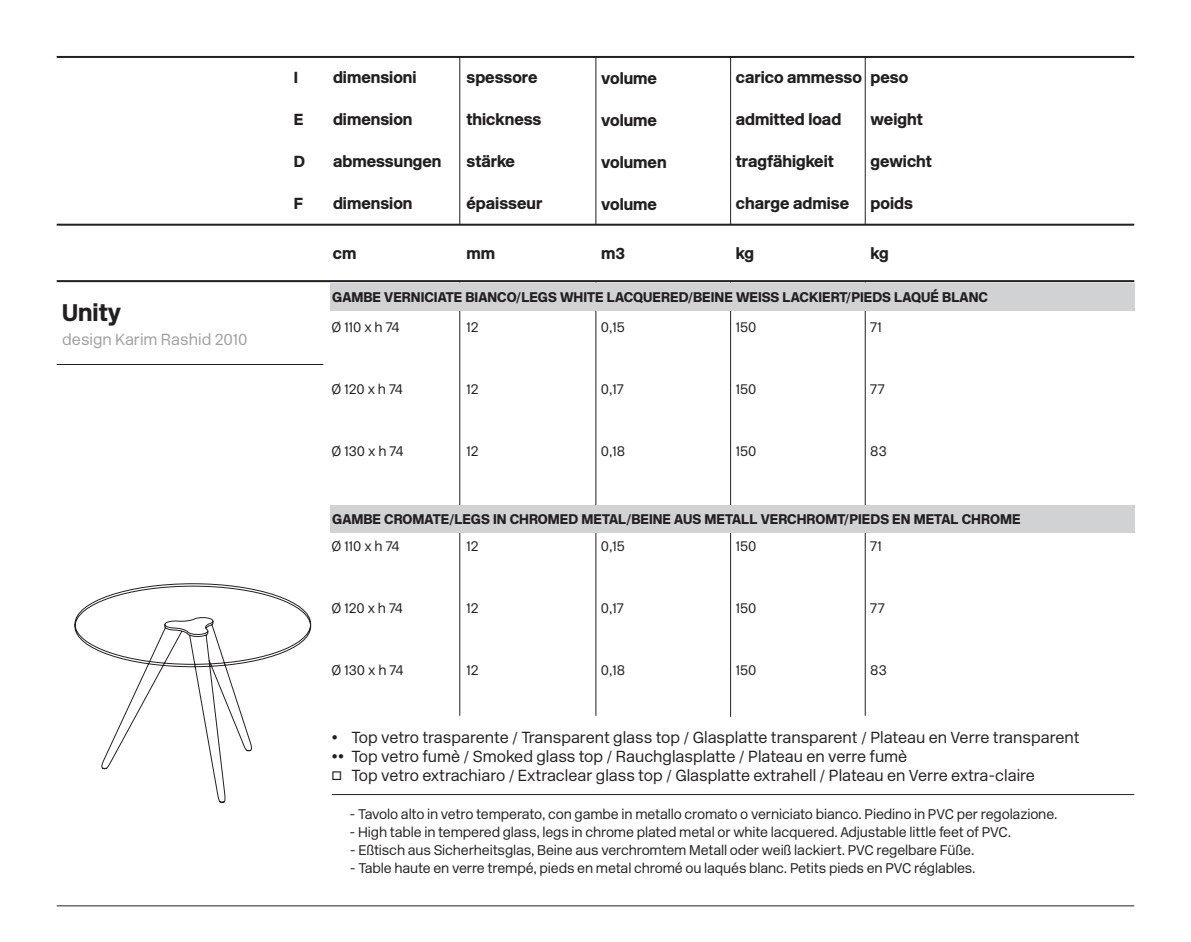
<style>
.page{position:relative;width:1191px;height:942px;background:#fff}
.page>*{position:absolute;margin:0;border:0;box-sizing:border-box;transform-origin:0 0}
.t1{font:900 24px "New Rail Alphabet";color:#231f20}
.t2{font:300 16px "New Rail Alphabet";color:#231f20}
.t3{font:900 16px "New Rail Alphabet";color:#231f20}
.t4{font:300 16px "New Rail Alphabet";color:#9d9fa2}
.t5{font:300 14px "New Rail Alphabet";letter-spacing:-.01em;color:#231f20}
.t6{font:900 14px "New Rail Alphabet";color:#231f20}
</style>
<div class="page">
<hr style="left:57px;top:224px;width:1077px;height:2px;background:#231f20">
<hr style="left:57px;top:56px;width:1077px;height:2px;background:#231f20">
<hr style="left:865px;top:57px;width:1px;height:168px;background:#231f20">
<hr style="left:730px;top:57px;width:1px;height:168px;background:#231f20">
<hr style="left:595px;top:57px;width:1px;height:168px;background:#231f20">
<hr style="left:459px;top:57px;width:1px;height:168px;background:#231f20">
<hr style="left:57px;top:280px;width:1077px;height:2px;background:#231f20">
<hr style="left:459px;top:283px;width:1px;height:433px;background:#231f20">
<hr style="left:595px;top:283px;width:1px;height:433px;background:#231f20">
<hr style="left:730px;top:283px;width:1px;height:434px;background:#231f20">
<hr style="left:865px;top:283px;width:1px;height:433px;background:#231f20">
<hr style="left:332px;top:794px;width:802px;height:1px;background:#231f20">
<svg style="left:74px;top:583px;width:237px;height:220px"></svg>
<div style="left:330px;top:283px;width:804px;height:28px;background:#d1d2d4"></div>
<div style="left:330px;top:505px;width:804px;height:27px;background:#d1d2d4"></div>
<hr style="left:57px;top:905px;width:1077px;height:1px;background:#231f20">
<hr style="left:57px;top:364px;width:266px;height:1px;background:#231f20">
<h1 class="t1" style="left:62px;top:296px;width:60px">Unity</h1>
<p class="t4" style="left:62px;top:329px;width:187px">design Karim Rashid 2010</p>
<p class="t3" style="left:294px;top:67px;width:6px">I</p>
<p class="t3" style="left:294px;top:109px;width:11px">E</p>
<p class="t3" style="left:294px;top:151px;width:13px">D</p>
<p class="t3" style="left:294px;top:193px;width:11px">F</p>
<p class="t3" style="left:333px;top:67px;width:85px">dimensioni</p>
<p class="t3" style="left:333px;top:109px;width:81px">dimension</p>
<p class="t3" style="left:333px;top:151px;width:110px">abmessungen</p>
<p class="t3" style="left:333px;top:193px;width:81px">dimension</p>
<p class="t3" style="left:333px;top:242px;width:25px">cm</p>
<p class="t3" style="left:466px;top:67px;width:73px">spessore</p>
<p class="t3" style="left:466px;top:109px;width:76px">thickness</p>
<p class="t3" style="left:466px;top:151px;width:50px">stärke</p>
<p class="t3" style="left:466px;top:193px;width:77px">épaisseur</p>
<p class="t3" style="left:466px;top:242px;width:30px">mm</p>
<p class="t3" style="left:601px;top:67px;width:57px">volume</p>
<p class="t3" style="left:601px;top:109px;width:57px">volume</p>
<p class="t3" style="left:601px;top:151px;width:67px">volumen</p>
<p class="t3" style="left:601px;top:193px;width:57px">volume</p>
<p class="t3" style="left:601px;top:242px;width:25px">m3</p>
<p class="t3" style="left:736px;top:67px;width:128px">carico ammesso</p>
<p class="t3" style="left:736px;top:109px;width:107px">admitted load</p>
<p class="t3" style="left:736px;top:151px;width:99px">tragfähigkeit</p>
<p class="t3" style="left:736px;top:193px;width:115px">charge admise</p>
<p class="t3" style="left:736px;top:242px;width:20px">kg</p>
<p class="t3" style="left:870px;top:67px;width:39px">peso</p>
<p class="t3" style="left:870px;top:109px;width:54px">weight</p>
<p class="t3" style="left:870px;top:151px;width:63px">gewicht</p>
<p class="t3" style="left:870px;top:193px;width:44px">poids</p>
<p class="t3" style="left:870px;top:242px;width:20px">kg</p>
<p class="t6" style="left:332px;top:287px;width:657px">GAMBE VERNICIATE BIANCO/LEGS WHITE LACQUERED/BEINE WEISS LACKIERT/PIEDS LAQUÉ BLANC</p>
<p class="t5" style="left:331px;top:318px;width:70px">Ø 110 x h 74</p>
<p class="t5" style="left:466px;top:318px;width:14px">12</p>
<p class="t5" style="left:601px;top:318px;width:26px">0,15</p>
<p class="t5" style="left:735px;top:318px;width:22px">150</p>
<p class="t5" style="left:870px;top:318px;width:13px">71</p>
<p class="t5" style="left:331px;top:380px;width:73px">Ø 120 x h 74</p>
<p class="t5" style="left:466px;top:380px;width:14px">12</p>
<p class="t5" style="left:601px;top:380px;width:24px">0,17</p>
<p class="t5" style="left:735px;top:380px;width:22px">150</p>
<p class="t5" style="left:870px;top:380px;width:16px">77</p>
<p class="t5" style="left:331px;top:442px;width:74px">Ø 130 x h 74</p>
<p class="t5" style="left:466px;top:442px;width:14px">12</p>
<p class="t5" style="left:601px;top:442px;width:26px">0,18</p>
<p class="t5" style="left:735px;top:442px;width:22px">150</p>
<p class="t5" style="left:870px;top:442px;width:18px">83</p>
<p class="t6" style="left:332px;top:509px;width:690px">GAMBE CROMATE/LEGS IN CHROMED METAL/BEINE AUS METALL VERCHROMT/PIEDS EN METAL CHROME</p>
<p class="t5" style="left:331px;top:537px;width:70px">Ø 110 x h 74</p>
<p class="t5" style="left:466px;top:537px;width:14px">12</p>
<p class="t5" style="left:601px;top:537px;width:26px">0,15</p>
<p class="t5" style="left:735px;top:537px;width:22px">150</p>
<p class="t5" style="left:870px;top:537px;width:13px">71</p>
<p class="t5" style="left:331px;top:599px;width:73px">Ø 120 x h 74</p>
<p class="t5" style="left:466px;top:599px;width:14px">12</p>
<p class="t5" style="left:601px;top:599px;width:24px">0,17</p>
<p class="t5" style="left:735px;top:599px;width:22px">150</p>
<p class="t5" style="left:870px;top:599px;width:16px">77</p>
<p class="t5" style="left:331px;top:661px;width:74px">Ø 130 x h 74</p>
<p class="t5" style="left:466px;top:661px;width:14px">12</p>
<p class="t5" style="left:601px;top:661px;width:26px">0,18</p>
<p class="t5" style="left:735px;top:661px;width:22px">150</p>
<p class="t5" style="left:870px;top:661px;width:18px">83</p>
<p class="t2" style="left:331px;top:726px;width:750px">• Top vetro trasparente / Transparent glass top / Glasplatte transparent / Plateau en Verre transparent</p>
<p class="t2" style="left:331px;top:746px;width:577px">•• Top vetro fumè / Smoked glass top / Rauchglasplatte / Plateau en verre fumè</p>
<p class="t2" style="left:331px;top:765px;width:705px">□ Top vetro extrachiaro / Extraclear glass top / Glasplatte extrahell / Plateau en Verre extra-claire</p>
<p class="t5" style="left:350px;top:805px;width:709px">- Tavolo alto in vetro temperato, con gambe in metallo cromato o verniciato bianco. Piedino in PVC per regolazione.</p>
<p class="t5" style="left:350px;top:823px;width:663px">- High table in tempered glass, legs in chrome plated metal or white lacquered. Adjustable little feet of PVC.</p>
<p class="t5" style="left:350px;top:841px;width:626px">- Eßtisch aus Sicherheitsglas, Beine aus verchromtem Metall oder weiß lackiert. PVC regelbare Füße.</p>
<p class="t5" style="left:350px;top:859px;width:627px">- Table haute en verre trempé, pieds en metal chromé ou laqués blanc. Petits pieds en PVC réglables.</p>
</div>
